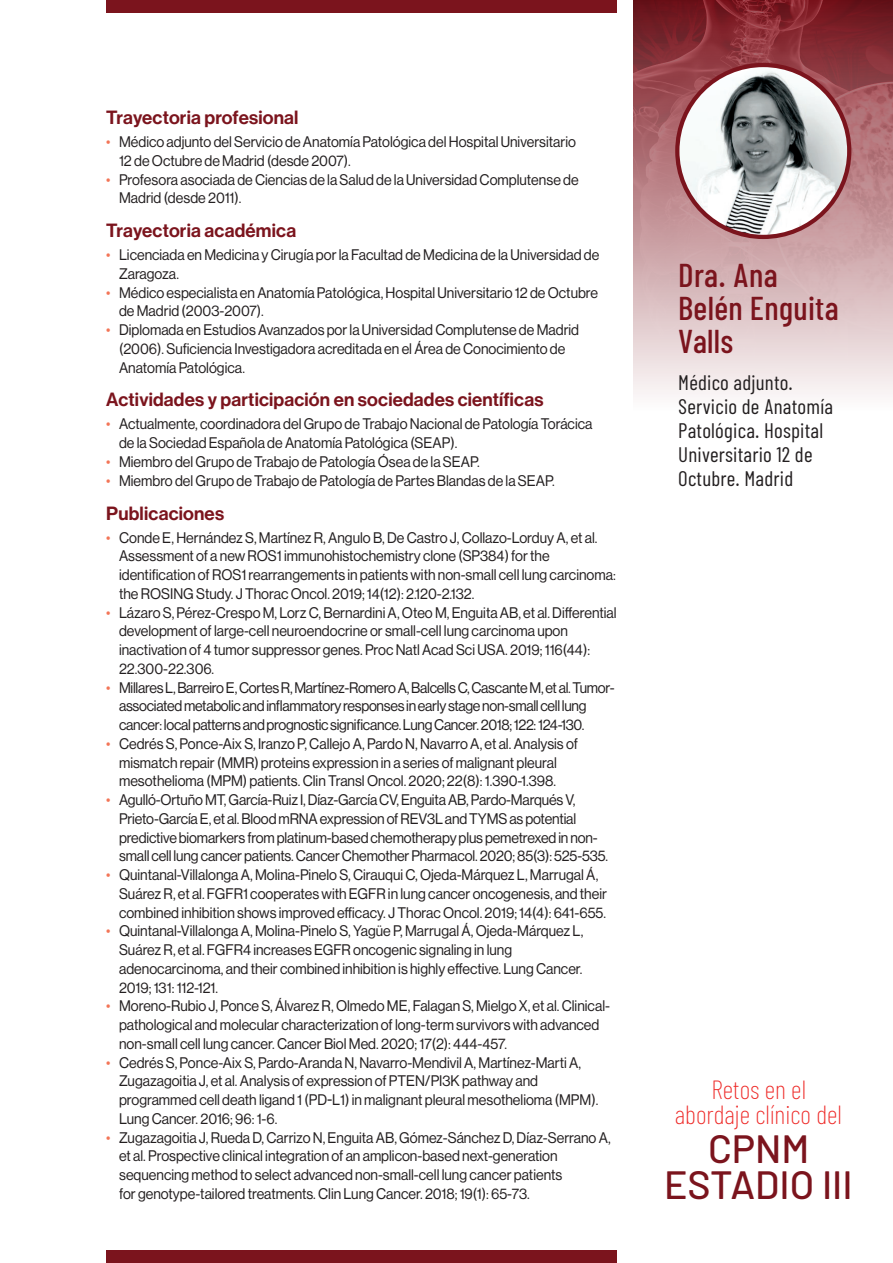
<style>
.page{position:relative;width:893px;height:1263px;background:#fff}
.page>*{position:absolute;margin:0;border:0;box-sizing:border-box;transform-origin:0 0}
.t1{font:500 39.3px/36.2px "Barlow";color:#7b141d;text-align:center}
.METGE_-_nom{font:500 33px/33px "Barlow Condensed";letter-spacing:.01em;color:#7b141d}
.t2{font:200 26.25px/25.2px "Barlow Condensed";color:#ee2927;text-align:center}
.METGE_-_carrecs{font:21px/24px "Barlow Condensed";letter-spacing:.01em;color:#231f20}
.LADILLO{font:500 18.75px "Volta Modern Display 65";letter-spacing:.01em;color:#7b141d}
.t3{font:15px/18.8px "Volta Modern Display 55 Roman";color:#231f20;scale:.95 1}
.t4{font:15px/18.8px "Volta Modern Display 55 Roman";letter-spacing:-.02em;color:#231f20;scale:.95 1}
.s1{color:#f37557}
</style>
<div class="page">
<div style="left:634px;top:0;width:259px;height:412px;background:#f8f3f4"></div>
<img style="left:634px;top:0;width:259px;height:374px">
<div style="left:106px;top:1250px;width:511px;height:13px;background:#7b141d"></div>
<div style="left:106px;top:0;width:511px;height:13px;background:#7b141d"></div>
<img style="left:677px;top:65px;width:172px;height:172px;border-radius:86px">
<div style="left:675px;top:63px;width:176px;height:176px;border:4px solid #7b141d;border-radius:50%"></div>
<p class="LADILLO" style="left:106px;top:107px;width:194px">Trayectoria profesional</p>
<p class="t3" style="left:119px;top:132px;width:482px;text-indent:-13px"><span class="s1">•</span> Médico adjunto del Servicio de Anatomía Patológica del Hospital Universitario<br>12 de Octubre de Madrid (desde 2007).</p>
<p class="t3" style="left:119px;top:170px;width:485px;text-indent:-13px"><span class="s1">•</span> Profesora asociada de Ciencias de la Salud de la Universidad Complutense de<br>Madrid (desde 2011).</p>
<p class="LADILLO" style="left:106px;top:220px;width:191px">Trayectoria académica</p>
<p class="t3" style="left:119px;top:245px;width:507px;text-indent:-13px"><span class="s1">•</span> Licenciada en Medicina y Cirugía por la Facultad de Medicina de la Universidad de<br>Zaragoza.</p>
<p class="t3" style="left:119px;top:283px;width:506px;text-indent:-13px"><span class="s1">•</span> Médico especialista en Anatomía Patológica, Hospital Universitario 12 de Octubre de Madrid (2003-2007).</p>
<p class="t3" style="left:119px;top:320px;width:486px;text-indent:-13px"><span class="s1">•</span> Diplomada en Estudios Avanzados por la Universidad Complutense de Madrid (2006). Suficiencia Investigadora acreditada en el Área de Conocimiento de<br>Anatomía Patológica.</p>
<p class="LADILLO" style="left:106px;top:389px;width:439px">Actividades y participación en sociedades científicas</p>
<p class="t3" style="left:119px;top:415px;width:500px;text-indent:-13px"><span class="s1">•</span> Actualmente, coordinadora del Grupo de Trabajo Nacional de Patología Torácica de la Sociedad Española de Anatomía Patológica (SEAP).</p>
<p class="t3" style="left:106px;top:452px;width:395px"><span class="s1">•</span> Miembro del Grupo de Trabajo de Patología Ósea de la SEAP.</p>
<p class="t3" style="left:106px;top:471px;width:474px"><span class="s1">•</span> Miembro del Grupo de Trabajo de Patología de Partes Blandas de la SEAP.</p>
<p class="LADILLO" style="left:106px;top:502px;width:119px">Publicaciones</p>
<p class="t3" style="left:119px;top:528px;width:524px;text-indent:-13px"><span class="s1">•</span> Conde E, Hernández S, Martínez R, Angulo B, De Castro J, Collazo-Lorduy A, et al.<br>Assessment of a new ROS1 immunohistochemistry clone (SP384) for the identification of ROS1 rearrangements in patients with non-small cell lung carcinoma: the ROSING Study. J Thorac Oncol. 2019; 14(12): 2.120-2.132.</p>
<p class="t3" style="left:119px;top:603px;width:525px;text-indent:-13px"><span class="s1">•</span> Lázaro S, Pérez-Crespo M, Lorz C, Bernardini A, Oteo M, Enguita AB, et al. Differential development of large-cell neuroendocrine or small-cell lung carcinoma upon inactivation of 4 tumor suppressor genes. Proc Natl Acad Sci USA. 2019; 116(44):<br>22.300-22.306.</p>
<p class="t4" style="left:119px;top:678px;width:523px;text-indent:-13px"><span class="s1">•</span> Millares L, Barreiro E, Cortes R, Martínez-Romero A, Balcells C, Cascante M, et al. Tumor&shy;associated metabolic and inflammatory responses in early stage non-small cell lung cancer: local patterns and prognostic significance. Lung Cancer. 2018; 122: 124-130.</p>
<p class="t3" style="left:119px;top:734px;width:484px;text-indent:-13px"><span class="s1">•</span> Cedrés S, Ponce-Aix S, Iranzo P, Callejo A, Pardo N, Navarro A, et al. Analysis of mismatch repair (MMR) proteins expression in a series of malignant pleural mesothelioma (MPM) patients. Clin Transl Oncol. 2020; 22(8): 1.390-1.398.</p>
<p class="t3" style="left:119px;top:790px;width:516px;text-indent:-13px"><span class="s1">•</span> Agulló-Ortuño MT, García-Ruiz I, Díaz-García CV, Enguita AB, Pardo-Marqués V, Prieto-García E, et al. Blood mRNA expression of REV3L and TYMS as potential predictive biomarkers from platinum-based chemotherapy plus pemetrexed in non&shy;small cell lung cancer patients. Cancer Chemother Pharmacol. 2020; 85(3): 525-535.</p>
<p class="t3" style="left:119px;top:865px;width:515px;text-indent:-13px"><span class="s1">•</span> Quintanal-Villalonga A, Molina-Pinelo S, Cirauqui C, Ojeda-Márquez L, Marrugal Á,<br>Suárez R, et al. FGFR1 cooperates with EGFR in lung cancer oncogenesis, and their combined inhibition shows improved efficacy. J Thorac Oncol. 2019; 14(4): 641-655.</p>
<p class="t3" style="left:119px;top:921px;width:490px;text-indent:-13px"><span class="s1">•</span> Quintanal-Villalonga A, Molina-Pinelo S, Yagüe P, Marrugal Á, Ojeda-Márquez L, Suárez R, et al. FGFR4 increases EGFR oncogenic signaling in lung adenocarcinoma, and their combined inhibition is highly effective. Lung Cancer.<br>2019; 131: 112-121.</p>
<p class="t3" style="left:119px;top:996px;width:518px;text-indent:-13px"><span class="s1">•</span> Moreno-Rubio J, Ponce S, Álvarez R, Olmedo ME, Falagan S, Mielgo X, et al. Clinical&shy;pathological and molecular characterization of long-term survivors with advanced non-small cell lung cancer. Cancer Biol Med. 2020; 17(2): 444-457.</p>
<p class="t3" style="left:119px;top:1053px;width:506px;text-indent:-13px"><span class="s1">•</span> Cedrés S, Ponce-Aix S, Pardo-Aranda N, Navarro-Mendivil A, Martínez-Marti A, Zugazagoitia J, et al. Analysis of expression of PTEN/PI3K pathway and programmed cell death ligand 1 (PD-L1) in malignant pleural mesothelioma (MPM).<br>Lung Cancer. 2016; 96: 1-6.</p>
<p class="t3" style="left:119px;top:1128px;width:519px;text-indent:-13px"><span class="s1">•</span> Zugazagoitia J, Rueda D, Carrizo N, Enguita AB, Gómez-Sánchez D, Díaz-Serrano A, et al. Prospective clinical integration of an amplicon-based next-generation sequencing method to select advanced non-small-cell lung cancer patients<br>for genotype-tailored treatments. Clin Lung Cancer. 2018; 19(1): 65-73.</p>
<p class="METGE_-_nom" style="left:678px;top:258px;width:162px">Dra. Ana<br>Belén Enguita<br>Valls</p>
<p class="METGE_-_carrecs" style="left:678px;top:370px;width:156px">Médico adjunto.<br>Servicio de Anatomía<br>Patológica. Hospital<br>Universitario 12 de<br>Octubre. Madrid</p>
<h3 class="t2" style="left:675px;top:1076px;width:169px">Retos en el abordaje clínico del</h3>
<h1 class="t1" style="left:664px;top:1130px;width:190px">CPNM<br>ESTADIO III</h1>
</div>
